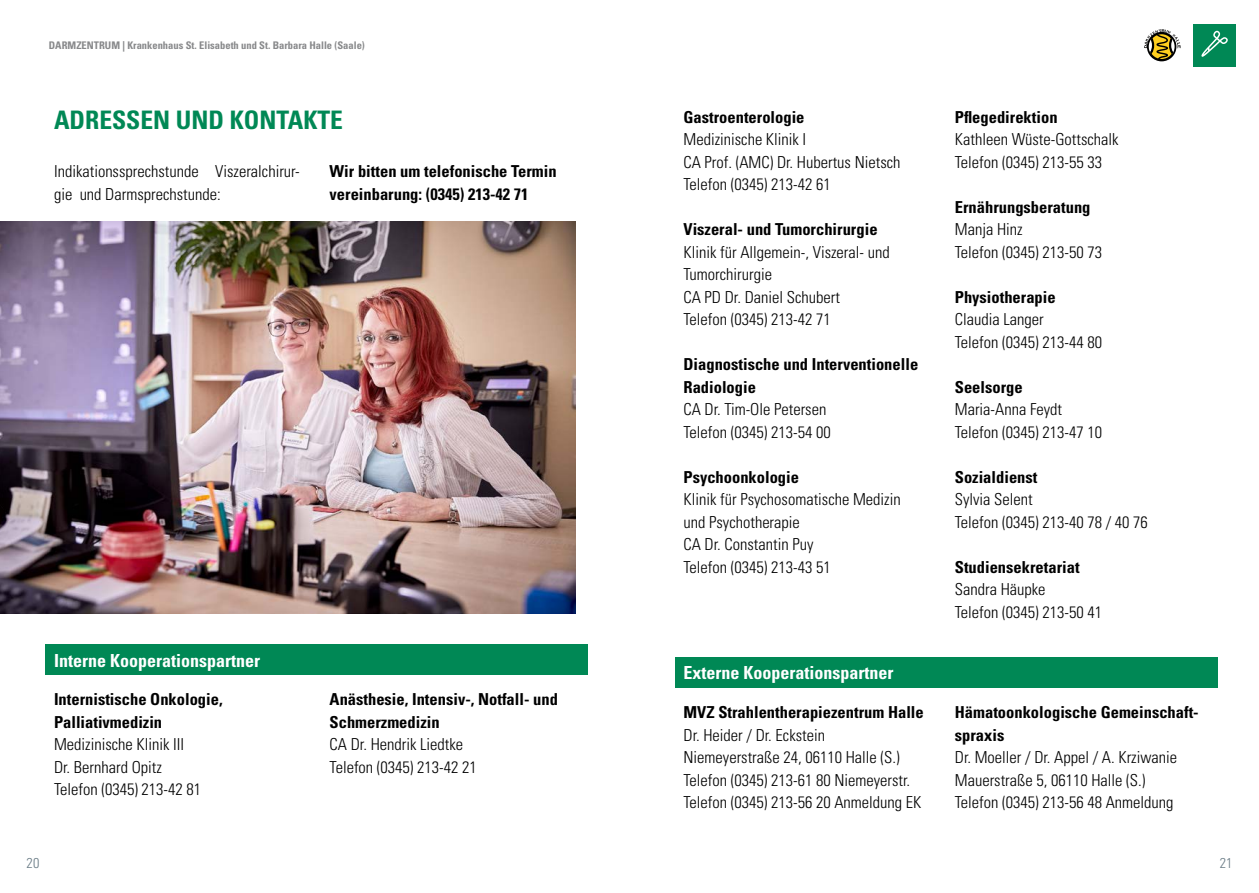
<style>
.page{position:relative;width:1259px;height:893px;background:#fff}
.page>*{position:absolute;margin:0;border:0;box-sizing:border-box;transform-origin:0 0}
.t1{font:700 condensed 25.5px "Univers LT Std";color:#085}
.t2{font:700 condensed 18px "Univers LT Std";color:#fff}
.t3{font:300 condensed 16.5px/22.5px "Univers LT Std";color:#000}
.t4{font:700 condensed 16.5px/22.5px "Univers LT Std";color:#000}
.t5{font:300 condensed 14.25px "Univers LT Std";color:#6a7c86}
.t6{font:700 condensed 10.5px "Univers LT Std";color:#87888a}
</style>
<div class="page">
<div style="left:1193px;top:24px;width:42px;height:43px;background:#085"></div>
<svg style="left:1201px;top:31px;width:26px;height:26px"></svg>
<div style="left:1147px;top:32px;width:29px;height:29px;border:2px solid #000;border-radius:50%"></div>
<svg style="left:1144px;top:29px;width:36px;height:31px"></svg>
<div style="left:45px;top:645px;width:543px;height:30px;background:#085"></div>
<img style="left:0;top:221px;width:575px;height:392px">
<div style="left:675px;top:657px;width:542px;height:31px;background:#085"></div>
<p class="t6" style="left:49px;top:39px;width:317px">DARMZENTRUM | Krankenhaus St. Elisabeth und St. Barbara Halle (Saale)</p>
<h1 class="t1" style="left:54px;top:104px;width:290px">ADRESSEN UND KONTAKTE</h1>
<p class="t3" style="left:54px;top:160px;width:247px">Indikationssprechstunde Viszeralchirur&shy;gie und Darmsprechstunde:</p>
<p class="t4" style="left:330px;top:160px;width:229px">Wir bitten um telefonische Termin vereinbarung: (0345) 213-42 71</p>
<p class="t2" style="left:54px;top:649px;width:207px">Interne Kooperationspartner</p>
<p class="t4" style="left:54px;top:688px;width:170px">Internistische Onkologie,<br>Palliativmedizin</p>
<p class="t3" style="left:54px;top:733px;width:149px">Medizinische Klinik III<br>Dr. Bernhard Opitz<br>Telefon (0345) 213-42 81</p>
<p class="t4" style="left:330px;top:688px;width:230px">Anästhesie, Intensiv-, Notfall- und<br>Schmerzmedizin</p>
<p class="t3" style="left:330px;top:733px;width:149px">CA Dr. Hendrik Liedtke<br>Telefon (0345) 213-42 21</p>
<p class="t4" style="left:683px;top:105px;width:122px">Gastroenterologie</p>
<p class="t3" style="left:683px;top:128px;width:218px">Medizinische Klinik I<br>CA Prof. (AMC) Dr. Hubertus Nietsch<br>Telefon (0345) 213-42 61</p>
<p class="t4" style="left:683px;top:218px;width:196px">Viszeral- und Tumorchirurgie</p>
<p class="t3" style="left:683px;top:240px;width:208px">Klinik für Allgemein-, Viszeral- und<br>Tumorchirurgie<br>CA PD Dr. Daniel Schubert<br>Telefon (0345) 213-42 71</p>
<p class="t4" style="left:683px;top:353px;width:236px">Diagnostische und Interventionelle<br>Radiologie</p>
<p class="t3" style="left:683px;top:398px;width:149px">CA Dr. Tim-Ole Petersen<br>Telefon (0345) 213-54 00</p>
<p class="t4" style="left:683px;top:465px;width:117px">Psychoonkologie</p>
<p class="t3" style="left:683px;top:488px;width:219px">Klinik für Psychosomatische Medizin und Psychotherapie<br>CA Dr. Constantin Puy<br>Telefon (0345) 213-43 51</p>
<p class="t2" style="left:683px;top:662px;width:211px">Externe Kooperationspartner</p>
<p class="t4" style="left:683px;top:701px;width:242px">MVZ Strahlentherapiezentrum Halle</p>
<p class="t3" style="left:683px;top:723px;width:239px">Dr. Heider / Dr. Eckstein Niemeyerstraße 24, 06110 Halle (S.)<br>Telefon (0345) 213-61 80 Niemeyerstr.<br>Telefon (0345) 213-56 20 Anmeldung EK</p>
<p class="t4" style="left:955px;top:105px;width:104px">Pflegedirektion</p>
<p class="t3" style="left:955px;top:128px;width:165px">Kathleen Wüste-Gottschalk<br>Telefon (0345) 213-55 33</p>
<p class="t4" style="left:955px;top:195px;width:137px">Ernährungsberatung</p>
<p class="t3" style="left:955px;top:218px;width:149px">Manja Hinz<br>Telefon (0345) 213-50 73</p>
<p class="t4" style="left:955px;top:285px;width:102px">Physiotherapie</p>
<p class="t3" style="left:955px;top:308px;width:149px">Claudia Langer<br>Telefon (0345) 213-44 80</p>
<p class="t4" style="left:955px;top:375px;width:69px">Seelsorge</p>
<p class="t3" style="left:955px;top:398px;width:149px">Maria-Anna Feydt<br>Telefon (0345) 213-47 10</p>
<p class="t4" style="left:955px;top:465px;width:84px">Sozialdienst</p>
<p class="t3" style="left:955px;top:488px;width:194px">Sylvia Selent<br>Telefon (0345) 213-40 78 / 40 76</p>
<p class="t4" style="left:955px;top:555px;width:126px">Studiensekretariat</p>
<p class="t3" style="left:955px;top:578px;width:149px">Sandra Häupke<br>Telefon (0345) 213-50 41</p>
<p class="t4" style="left:955px;top:701px;width:245px">Hämatoonkologische Gemeinschaft&shy;spraxis</p>
<p class="t3" style="left:955px;top:746px;width:224px">Dr. Moeller / Dr. Appel / A. Krziwanie<br>Mauerstraße 5, 06110 Halle (S.)<br>Telefon (0345) 213-56 48 Anmeldung</p>
<p class="t5" style="left:26px;top:855px;width:14px">20</p>
<p class="t5" style="left:1219px;top:855px;width:14px">21</p>
</div>
